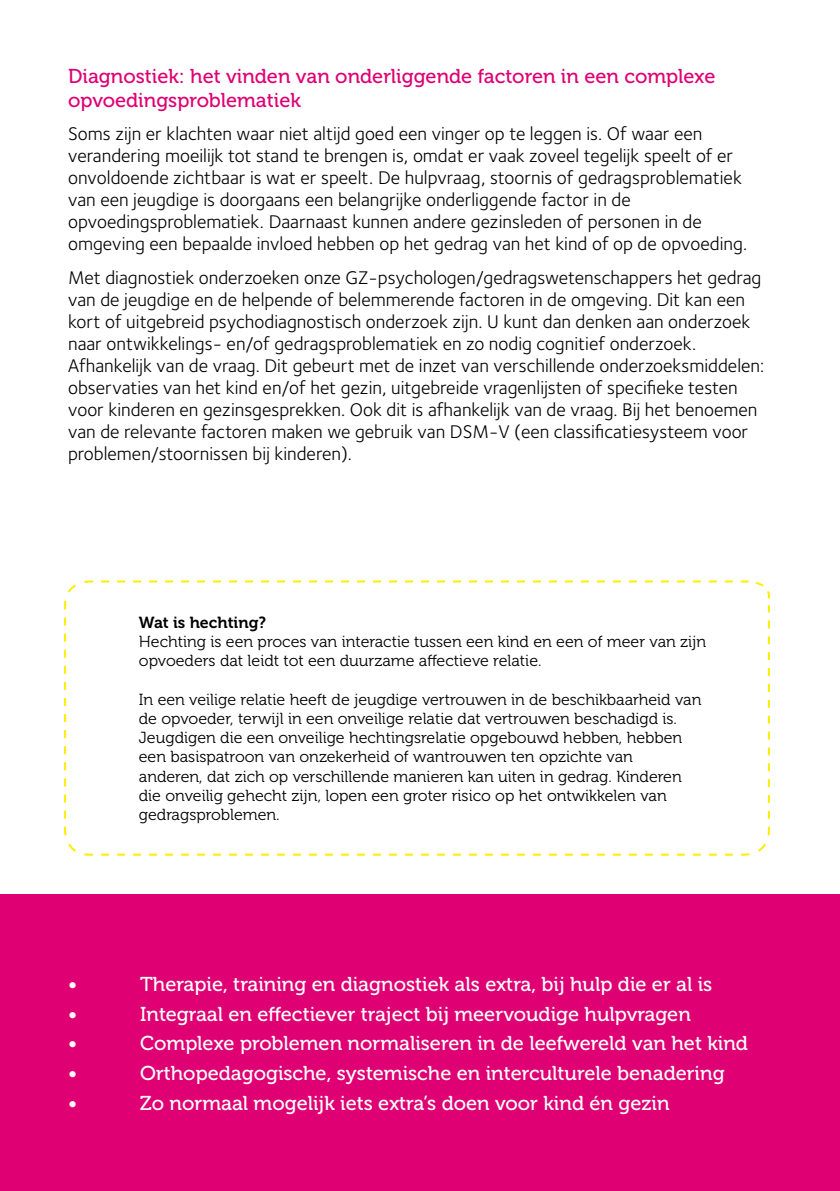
<style>
.page{position:relative;width:840px;height:1191px;background:#fff}
.page>*{position:absolute;margin:0;border:0;box-sizing:border-box;transform-origin:0 0}
.t1{font:20px "Museo 500";color:#fff}
.t2{font:20px/24px "Museo 500";color:#df0073}
.t3{font:19px/22px "Foundry Sterling";color:#000}
.t4{font:16px/19.2px "Museo 300";color:#000}
.t5{font:16px "Museo 700";color:#000}
</style>
<div class="page">
<svg style="left:64px;top:580px;width:706px;height:276px"></svg>
<div style="left:0;top:894px;width:839px;height:297px;background:#df0073"></div>
<p class="t2" style="left:68px;top:64px;width:648px">Diagnostiek: het vinden van onderliggende factoren in een complexe opvoedingsproblematiek</p>
<p class="t3" style="left:68px;top:123px;width:680px">Soms zijn er klachten waar niet altijd goed een vinger op te leggen is. Of waar een verandering moeilijk tot stand te brengen is, omdat er vaak zoveel tegelijk speelt of er onvoldoende zichtbaar is wat er speelt. De hulpvraag, stoornis of gedragsproblematiek van een jeugdige is doorgaans een belangrijke onderliggende factor in de opvoedingsproblematiek. Daarnaast kunnen andere gezinsleden of personen in de omgeving een bepaalde invloed hebben op het gedrag van het kind of op de opvoeding.</p>
<p class="t3" style="left:68px;top:267px;width:697px">Met diagnostiek onderzoeken onze GZ-psychologen/gedragswetenschappers het gedrag van de jeugdige en de helpende of belemmerende factoren in de omgeving. Dit kan een kort of uitgebreid psychodiagnostisch onderzoek zijn. U kunt dan denken aan onderzoek naar ontwikkelings- en/of gedragsproblematiek en zo nodig cognitief onderzoek.<br>Afhankelijk van de vraag. Dit gebeurt met de inzet van verschillende onderzoeksmiddelen: observaties van het kind en/of het gezin, uitgebreide vragenlijsten of specifieke testen voor kinderen en gezinsgesprekken. Ook dit is afhankelijk van de vraag. Bij het benoemen van de relevante factoren maken we gebruik van DSM-V (een classificatiesysteem voor problemen/stoornissen bij kinderen).</p>
<p class="t5" style="left:139px;top:613px;width:129px">Wat is hechting?</p>
<p class="t4" style="left:139px;top:632px;width:568px">Hechting is een proces van interactie tussen een kind en een of meer van zijn opvoeders dat leidt tot een duurzame affectieve relatie.</p>
<p class="t4" style="left:139px;top:690px;width:563px">In een veilige relatie heeft de jeugdige vertrouwen in de beschikbaarheid van de opvoeder, terwijl in een onveilige relatie dat vertrouwen beschadigd is.<br>Jeugdigen die een onveilige hechtingsrelatie opgebouwd hebben, hebben een basispatroon van onzekerheid of wantrouwen ten opzichte van<br>anderen, dat zich op verschillende manieren kan uiten in gedrag. Kinderen die onveilig gehecht zijn, lopen een groter risico op het ontwikkelen van gedragsproblemen.</p>
<p class="t1" style="left:68px;top:973px;width:11px">•</p>
<p class="t1" style="left:140px;top:973px;width:573px">Therapie, training en diagnostiek als extra, bij hulp die er al is</p>
<p class="t1" style="left:68px;top:1002px;width:11px">•</p>
<p class="t1" style="left:140px;top:1002px;width:552px">Integraal en effectiever traject bij meervoudige hulpvragen</p>
<p class="t1" style="left:68px;top:1032px;width:11px">•</p>
<p class="t1" style="left:140px;top:1032px;width:609px">Complexe problemen normaliseren in de leefwereld van het kind</p>
<p class="t1" style="left:68px;top:1062px;width:11px">•</p>
<p class="t1" style="left:140px;top:1062px;width:585px">Orthopedagogische, systemische en interculturele benadering</p>
<p class="t1" style="left:68px;top:1091px;width:11px">•</p>
<p class="t1" style="left:140px;top:1091px;width:530px">Zo normaal mogelijk iets extra’s doen voor kind én gezin</p>
</div>
